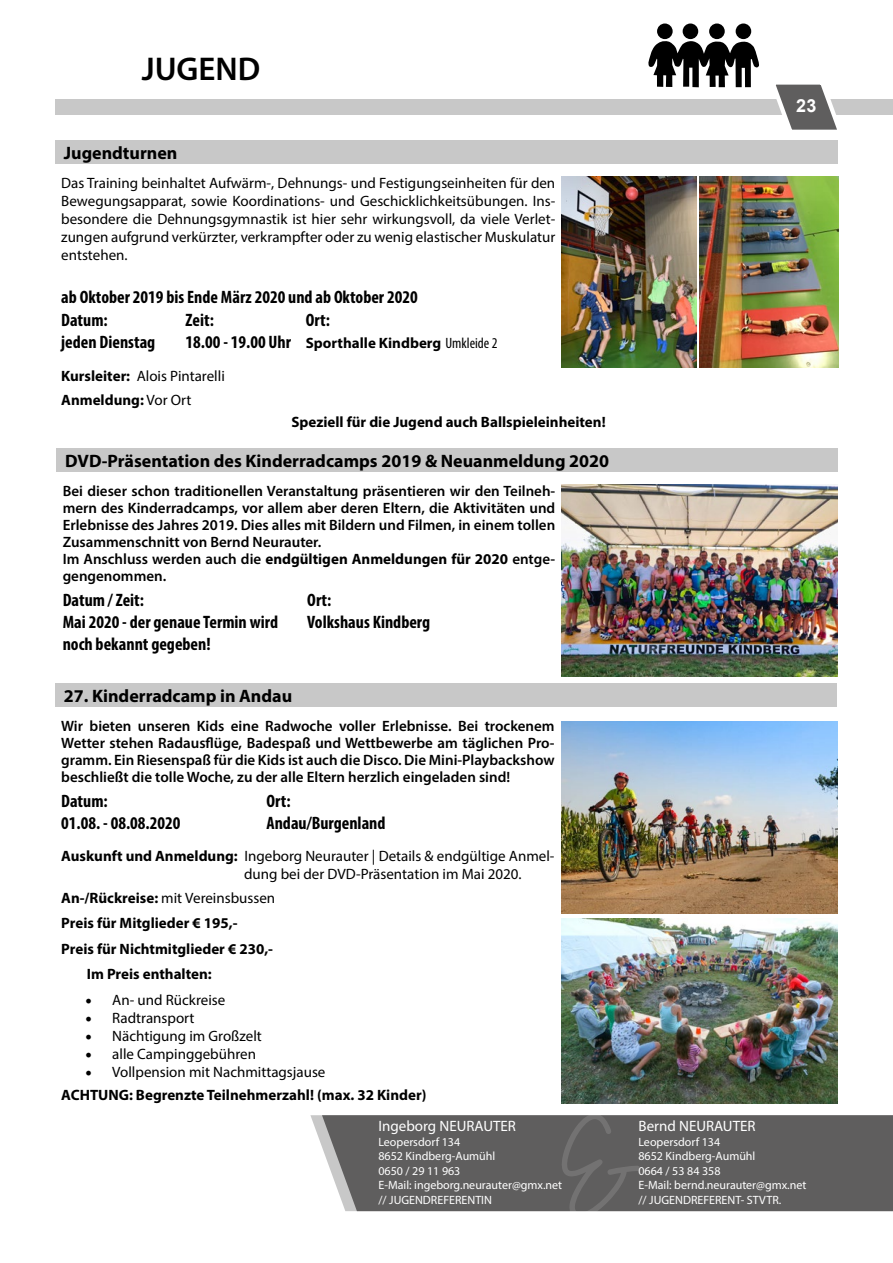
<style>
.page{position:relative;width:893px;height:1263px;background:#fff}
.page>*{position:absolute;margin:0;border:0;box-sizing:border-box;transform-origin:0 0}
.t1{font:600 33px "Myriad Pro";color:#000}
.t2{font:700 condensed 18px/21.6px "Myriad Pro";color:#000}
.t3{font:700 18px "Myriad Pro";color:#000}
.t4{font:700 18px "Arial";color:#fff}
.t5{font:600 15px/17px "Myriad Pro";color:#000;text-align:justify}
.t6{font:15px/18px "Myriad Pro";color:#000}
.t7{font:700 15px/23.2px "Myriad Pro";color:#000}
.t8{font:15px "Myriad Pro";color:#fff}
.t9{font:12px/14.4px "Myriad Pro";color:#fff}
.s1{font-stretch:condensed;font-size:18px}
.s2{font-weight:400;font-stretch:condensed}
.s3{font-weight:400}
.s4{font-weight:700}
.s5{font-family:"Minion Pro";font-size:18px}
.s6{font-family:"Minion Pro";font-weight:400;font-size:18px}
</style>
<div class="page">
<div style="left:322px;top:1115px;width:571px;height:96px;background:#5f5e5e"></div>
<div style="left:55px;top:683px;width:782px;height:24px;background:#c8c8c8"></div>
<div style="left:57px;top:449px;width:781px;height:23px;background:#c8c8c8"></div>
<div style="left:55px;top:140px;width:783px;height:24px;background:#c8c8c8"></div>
<img style="left:561px;top:919px;width:277px;height:184px">
<img style="left:561px;top:722px;width:277px;height:191px">
<img style="left:561px;top:485px;width:277px;height:191px">
<img style="left:700px;top:177px;width:138px;height:191px">
<img style="left:561px;top:177px;width:135px;height:191px">
<div style="left:55px;top:99px;width:838px;height:16px;background:#c8c8c8"></div>
<svg style="left:775px;top:84px;width:62px;height:46px"></svg>
<div style="left:657px;top:24px;width:16px;height:15px;background:#000;border-radius:50%"></div>
<div style="left:683px;top:24px;width:15px;height:15px;background:#000;border-radius:50%"></div>
<div style="left:709px;top:24px;width:16px;height:15px;background:#000;border-radius:50%"></div>
<div style="left:736px;top:24px;width:15px;height:15px;background:#000;border-radius:50%"></div>
<svg style="left:648px;top:41px;width:111px;height:46px"></svg>
<h1 class="t1" style="left:142px;top:48px;width:120px">JUGEND</h1>
<p class="t3" style="left:64px;top:141px;width:115px">Jugendturnen</p>
<p class="t6" style="left:61px;top:173px;width:495px;text-align:justify">Das Training beinhaltet Aufwärm-, Dehnungs- und Festigungseinheiten für den Bewegungsapparat, sowie Koordinations- und Geschicklichkeitsübungen. Ins&shy;besondere die Dehnungsgymnastik ist hier sehr wirkungsvoll, da viele Verlet&shy;zungen aufgrund verkürzter, verkrampfter oder zu wenig elastischer Muskulatur entstehen.</p>
<p class="t2" style="left:61px;top:285px;width:358px;line-height:23.4px">ab Oktober 2019 bis Ende März 2020 und ab Oktober 2020<br>Datum:</p>
<p class="t2" style="left:186px;top:309px;width:30px">Zeit:</p>
<p class="t2" style="left:306px;top:309px;width:26px">Ort:</p>
<p class="t2" style="left:61px;top:331px;width:96px">jeden Dienstag</p>
<p class="t7" style="left:61px;top:326px;width:438px;line-height:33px;text-indent:124px"><span class="s1">18.00 - 19.00 Uhr</span> Sporthalle Kindberg <span class="s2">Umkleide 2<br></span>Kursleiter: <span class="s3">Alois Pintarelli</span></p>
<p class="t7" style="left:61px;top:388px;width:132px">Anmeldung: <span class="s3">Vor Ort</span></p>
<p class="t7" style="left:291px;top:410px;width:316px">Speziell für die Jugend auch Ballspieleinheiten!</p>
<p class="t3" style="left:65px;top:449px;width:545px">DVD-Präsentation des Kinderradcamps 2019 &amp; Neuanmeldung 2020</p>
<p class="t5" style="left:63px;top:482px;width:494px;text-align:left">Bei dieser schon traditionellen Veranstaltung präsentieren wir den Teilneh&shy;mern des Kinderradcamps, vor allem aber deren Eltern, die Aktivitäten und Erlebnisse des Jahres 2019. Dies alles mit Bildern und Filmen, in einem tollen Zusammenschnitt von Bernd Neurauter.<br>Im Anschluss werden auch die <span class="s4">endgültigen Anmeldungen für 2020</span> entge&shy;gengenommen.</p>
<p class="t2" style="left:63px;top:589px;width:83px">Datum / Zeit:</p>
<p class="t2" style="left:307px;top:589px;width:26px">Ort:</p>
<p class="t2" style="left:63px;top:611px;width:217px">Mai 2020 - der genaue Termin wird noch bekannt gegeben!</p>
<p class="t2" style="left:307px;top:611px;width:124px">Volkshaus Kindberg</p>
<p class="t3" style="left:64px;top:684px;width:230px">27. Kinderradcamp in Andau</p>
<p class="t5" style="left:61px;top:717px;width:495px">Wir bieten unseren Kids eine Radwoche voller Erlebnisse. Bei trockenem Wetter stehen Radausflüge, Badespaß und Wettbewerbe am täglichen Pro&shy;gramm. Ein Riesenspaß für die Kids ist auch die Disco. Die Mini-Playbackshow beschließt die tolle Woche, zu der alle Eltern herzlich eingeladen sind!</p>
<p class="t2" style="left:61px;top:790px;width:48px">Datum:</p>
<p class="t2" style="left:266px;top:790px;width:26px">Ort:</p>
<p class="t2" style="left:61px;top:812px;width:121px">01.08. - 08.08.2020</p>
<p class="t2" style="left:266px;top:812px;width:121px">Andau/Burgenland</p>
<p class="t6" style="left:244px;top:847px;width:312px;text-indent:-183px"><span class="s4">Auskunft und Anmeldung:</span> Ingeborg Neurauter | Details &amp; endgültige Anmel&shy;dung bei der DVD-Präsentation im Mai 2020.</p>
<p class="t6" style="left:61px;top:888px;width:215px"><span class="s4">An-/Rückreise:</span> mit Vereinsbussen</p>
<p class="t7" style="left:61px;top:911px;width:178px">Preis für Mitglieder € 195,-</p>
<p class="t7" style="left:61px;top:937px;width:213px">Preis für Nichtmitglieder € 230,-</p>
<p class="t7" style="left:87px;top:962px;width:126px">Im Preis enthalten:</p>
<p class="t6" style="left:85px;top:991px;width:142px"><span class="s5">•</span> An- und Rückreise</p>
<p class="t6" style="left:85px;top:1009px;width:111px"><span class="s5">•</span> Radtransport</p>
<p class="t6" style="left:85px;top:1027px;width:178px"><span class="s5">•</span> Nächtigung im Großzelt</p>
<p class="t6" style="left:85px;top:1045px;width:172px"><span class="s5">•</span> alle Campinggebühren</p>
<p class="t7" style="left:61px;top:1060px;width:367px;text-indent:24px"><span class="s6">•</span> <span class="s3">Vollpension mit Nachmittagsjause<br></span>ACHTUNG: Begrenzte Teilnehmerzahl! (max. 32 Kinder)</p>
<p class="t8" style="left:378px;top:1117px;width:139px">Ingeborg NEURAUTER</p>
<p class="t9" style="left:378px;top:1134px;width:185px">Leopersdorf 134<br>8652 Kindberg-Aumühl<br>0650 / 29 11 963<br>E-Mail: ingeborg.neurauter@gmx.net // JUGENDREFERENTIN</p>
<p class="t4" style="left:796px;top:93px;width:22px">23</p>
<p class="t8" style="left:638px;top:1117px;width:119px">Bernd NEURAUTER</p>
<p class="t9" style="left:638px;top:1134px;width:169px">Leopersdorf 134<br>8652 Kindberg-Aumühl<br>0664 / 53 84 358<br>E-Mail: bernd.neurauter@gmx.net // JUGENDREFERENT- STVTR.</p>
</div>
